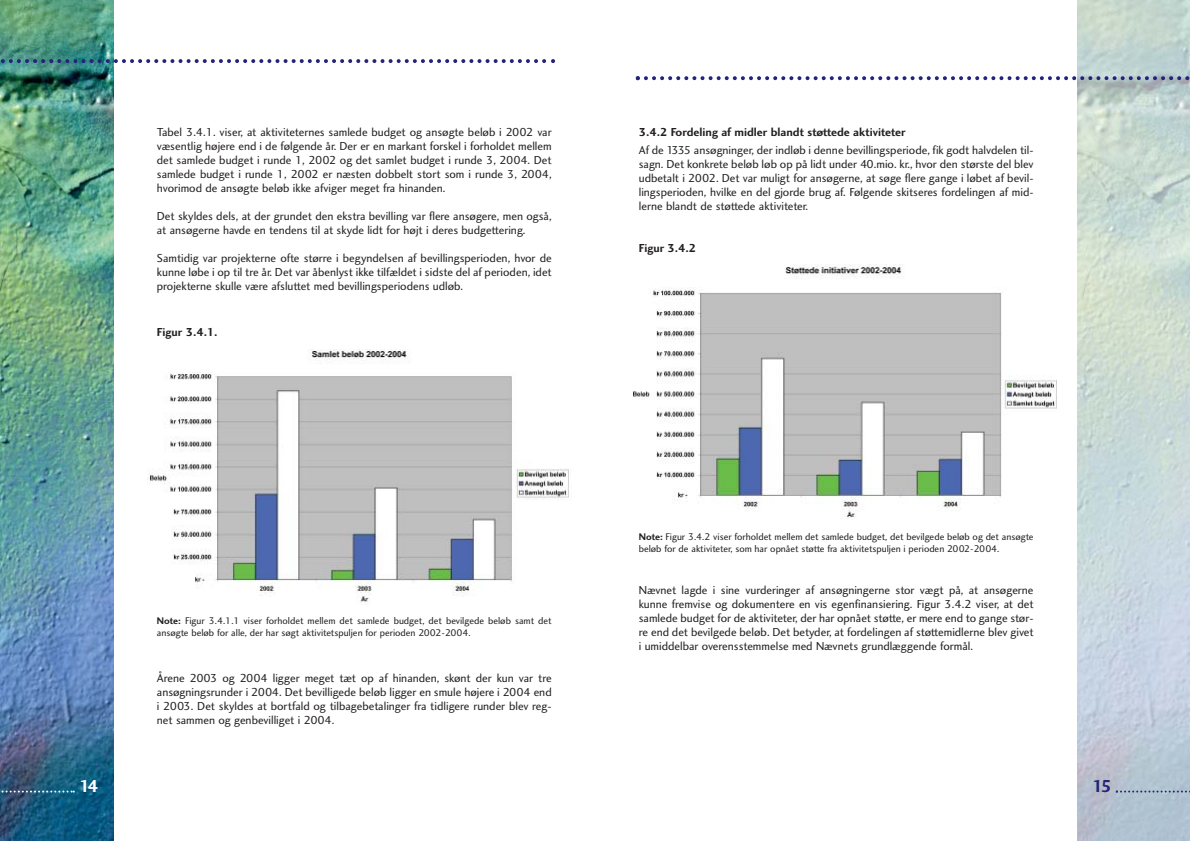
<style>
.page{position:relative;width:1190px;height:841px;background:#fff}
.page>*{position:absolute;margin:0;border:0;box-sizing:border-box;transform-origin:0 0}
.t1{font:18px "Charlotte Sans Bold Plain";color:#fff}
.t2{font:18px "Charlotte Sans Bold Plain";color:#25237a}
.t3{font:12px/14px "Charlotte Sans Book Plain";color:#231f1f;text-align:justify}
.t4{font:12px "Charlotte Sans Bold Plain";color:#231f1f}
.t5{font:10px/12px "Charlotte Sans Book Plain";color:#231f1f}
.s1{font-family:"Charlotte Sans Bold Plain"}
</style>
<div class="page">
<img style="left:0;top:0;width:113px;height:841px">
<img style="left:1077px;top:0;width:113px;height:841px">
<svg style="left:0;top:791px;width:75px;height:2px"></svg>
<svg style="left:1116px;top:791px;width:74px;height:2px"></svg>
<svg style="left:0;top:59px;width:555px;height:4px"></svg>
<svg style="left:636px;top:76px;width:554px;height:4px"></svg>
<img style="left:147px;top:349px;width:422px;height:255px">
<img style="left:633px;top:264px;width:424px;height:254px">
<p class="t3" style="left:157px;top:126px;width:396px">Tabel 3.4.1. viser, at aktiviteternes samlede budget og ansøgte beløb i 2002 var væsentlig højere end i de følgende år. Der er en markant forskel i forholdet mellem det samlede budget i runde 1, 2002 og det samlet budget i runde 3, 2004. Det samlede budget i runde 1, 2002 er næsten dobbelt stort som i runde 3, 2004, hvorimod de ansøgte beløb ikke afviger meget fra hinanden.</p>
<p class="t3" style="left:157px;top:210px;width:396px">Det skyldes dels, at der grundet den ekstra bevilling var flere ansøgere, men også, at ansøgerne havde en tendens til at skyde lidt for højt i deres budgettering.</p>
<p class="t3" style="left:157px;top:252px;width:396px">Samtidig var projekterne ofte større i begyndelsen af bevillingsperioden, hvor de kunne løbe i op til tre år. Det var åbenlyst ikke tilfældet i sidste del af perioden, idet projekterne skulle være afsluttet med bevillingsperiodens udløb.</p>
<p class="t4" style="left:157px;top:327px;width:62px">Figur 3.4.1.</p>
<p class="t5" style="left:157px;top:615px;width:396px"><span class="s1">Note:</span> Figur 3.4.1.1 viser forholdet mellem det samlede budget, det bevilgede beløb samt det ansøgte beløb for alle, der har søgt aktivitetspuljen for perioden 2002-2004.</p>
<p class="t3" style="left:157px;top:672px;width:396px">Årene 2003 og 2004 ligger meget tæt op af hinanden, skønt der kun var tre ansøgningsrunder i 2004. Det bevilligede beløb ligger en smule højere i 2004 end i 2003. Det skyldes at bortfald og tilbagebetalinger fra tidligere runder blev reg&shy;net sammen og genbevilliget i 2004.</p>
<p class="t4" style="left:639px;top:127px;width:268px">3.4.2 Fordeling af midler blandt støttede aktiviteter</p>
<p class="t3" style="left:639px;top:144px;width:396px">Af de 1335 ansøgninger, der indløb i denne bevillingsperiode, fik godt halvdelen til&shy;sagn. Det konkrete beløb løb op på lidt under 40.mio. kr., hvor den største del blev udbetalt i 2002. Det var muligt for ansøgerne, at søge flere gange i løbet af bevil&shy;lingsperioden, hvilke en del gjorde brug af. Følgende skitseres fordelingen af mid&shy;lerne blandt de støttede aktiviteter.</p>
<p class="t4" style="left:639px;top:243px;width:59px">Figur 3.4.2</p>
<p class="t5" style="left:639px;top:531px;width:396px"><span class="s1">Note:</span> Figur 3.4.2 viser forholdet mellem det samlede budget, det bevilgede beløb og det ansøgte beløb for de aktiviteter, som har opnået støtte fra aktivitetspuljen i perioden 2002-2004.</p>
<p class="t3" style="left:639px;top:584px;width:396px">Nævnet lagde i sine vurderinger af ansøgningerne stor vægt på, at ansøgerne kunne fremvise og dokumentere en vis egenfinansiering. Figur 3.4.2 viser, at det samlede budget for de aktiviteter, der har opnået støtte, er mere end to gange stør&shy;re end det bevilgede beløb. Det betyder, at fordelingen af støttemidlerne blev givet i umiddelbar overensstemmelse med Nævnets grundlæggende formål.</p>
<h1 class="t1" style="left:79px;top:779px;width:21px">14</h1>
<h1 class="t2" style="left:1093px;top:779px;width:21px">15</h1>
</div>
